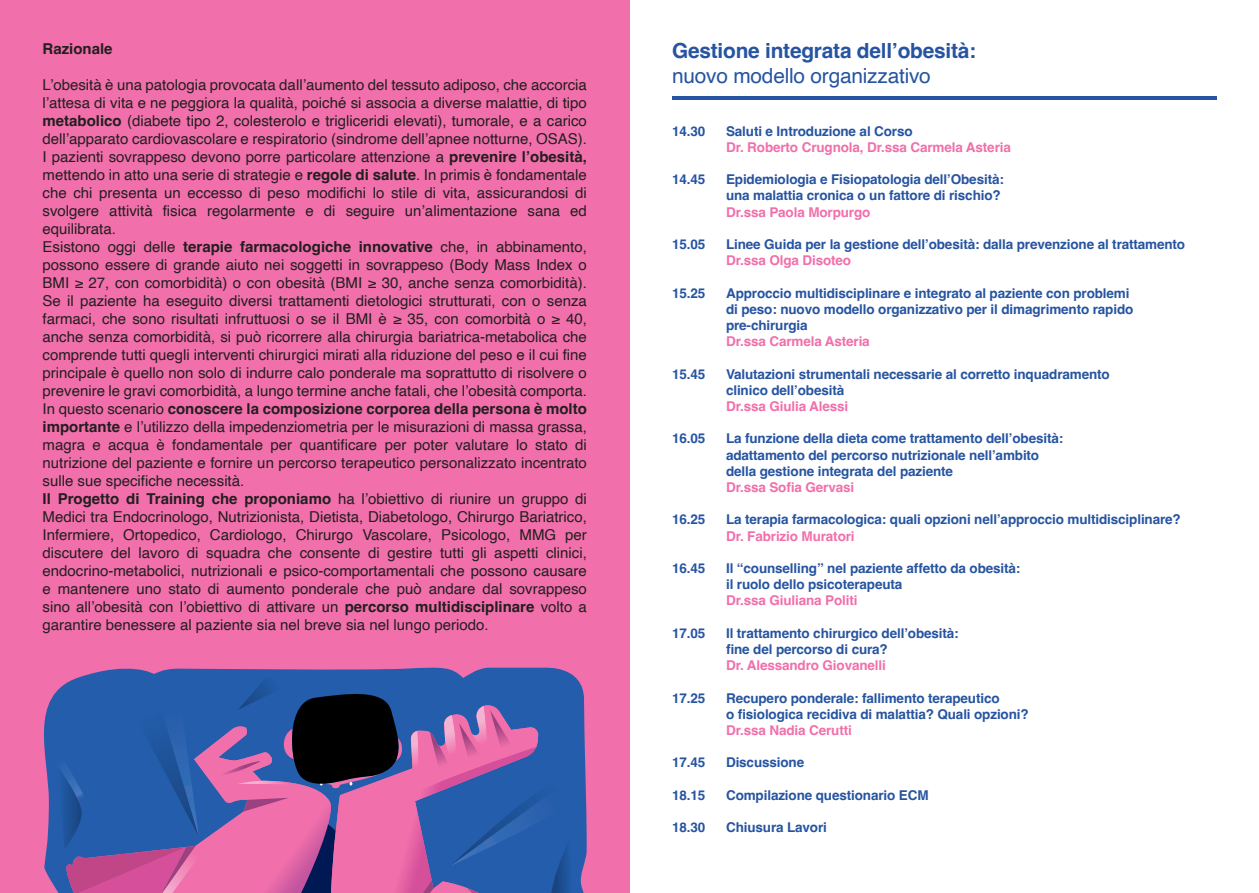
<style>
.page{position:relative;width:1259px;height:893px;background:#fff}
.page>*{position:absolute;margin:0;border:0;box-sizing:border-box;transform-origin:0 0}
.t1{font:700 20.85px "Helvetica";letter-spacing:-.01em;color:#2654a1}
.t2{font:20.85px "Helvetica";letter-spacing:-.01em;color:#2654a1}
.t3{font:15px/18px "Helvetica";color:#231f20;text-align:justify}
.t4{font:700 15px "Helvetica";color:#231f20}
.t5{font:700 13.5px "Helvetica";letter-spacing:-.01em;color:#2654a1}
.t6{font:700 13.5px "Helvetica";letter-spacing:-.01em;color:#f16fab}
.s1{font-weight:700}
</style>
<div class="page">
<div style="left:0;top:0;width:629px;height:893px;background:#f16fab"></div>
<svg style="left:43px;top:668px;width:544px;height:225px;fill:#235dab"></svg>
<svg style="left:53px;top:677px;width:524px;height:216px"></svg>
<hr style="left:672px;top:97px;width:544px;height:3px;background:#2654a1">
<p class="t4" style="left:43px;top:39px;width:72px">Razionale</p>
<p class="t3" style="left:43px;top:76px;width:546px">L’obesità è una patologia provocata dall’aumento del tessuto adiposo, che accorcia l’attesa di vita e ne peggiora la qualità, poiché si associa a diverse malattie, di tipo <span class="s1">metabolico</span> (diabete tipo 2, colesterolo e trigliceridi elevati), tumorale, e a carico dell’apparato cardiovascolare e respiratorio (sindrome dell’apnee notturne, OSAS).</p>
<p class="t3" style="left:43px;top:148px;width:546px">I pazienti sovrappeso devono porre particolare attenzione a <span class="s1">prevenire l’obesità, </span>mettendo in atto una serie di strategie e <span class="s1">regole di salute</span>. In primis è fondamentale che chi presenta un eccesso di peso modifichi lo stile di vita, assicurandosi di svolgere attività fisica regolarmente e di seguire un’alimentazione sana ed equilibrata.</p>
<p class="t3" style="left:43px;top:238px;width:546px">Esistono oggi delle <span class="s1">terapie farmacologiche innovative</span> che, in abbinamento, possono essere di grande aiuto nei soggetti in sovrappeso (Body Mass Index o BMI ≥ 27, con comorbidità) o con obesità (BMI ≥ 30, anche senza comorbidità).<br>Se il paziente ha eseguito diversi trattamenti dietologici strutturati, con o senza farmaci, che sono risultati infruttuosi o se il BMI è ≥ 35, con comorbità o ≥ 40, anche senza comorbidità, si può ricorrere alla chirurgia bariatrica-metabolica che comprende tutti quegli interventi chirurgici mirati alla riduzione del peso e il cui fine principale è quello non solo di indurre calo ponderale ma soprattutto di risolvere o prevenire le gravi comorbidità, a lungo termine anche fatali, che l’obesità comporta.</p>
<p class="t3" style="left:43px;top:400px;width:546px">In questo scenario <span class="s1">conoscere la composizione corporea della persona è molto importante</span> e l’utilizzo della impedenziometria per le misurazioni di massa grassa, magra e acqua è fondamentale per quantificare per poter valutare lo stato di nutrizione del paziente e fornire un percorso terapeutico personalizzato incentrato sulle sue specifiche necessità.</p>
<p class="t3" style="left:43px;top:490px;width:546px"><span class="s1">Il Progetto di Training che proponiamo</span> ha l’obiettivo di riunire un gruppo di Medici tra Endocrinologo, Nutrizionista, Dietista, Diabetologo, Chirurgo Bariatrico, Infermiere, Ortopedico, Cardiologo, Chirurgo Vascolare, Psicologo, MMG per discutere del lavoro di squadra che consente di gestire tutti gli aspetti clinici, endocrino-metabolici, nutrizionali e psico-comportamentali che possono causare e mantenere uno stato di aumento ponderale che può andare dal sovrappeso sino all’obesità con l’obiettivo di attivare un <span class="s1">percorso multidisciplinare</span> volto a garantire benessere al paziente sia nel breve sia nel lungo periodo.</p>
<p class="t1" style="left:672px;top:38px;width:306px">Gestione integrata dell’obesità:</p>
<p class="t2" style="left:672px;top:60px;width:260px">nuovo modello organizzativo</p>
<p class="t5" style="left:672px;top:123px;width:35px">14.30</p>
<p class="t5" style="left:726px;top:123px;width:188px">Saluti e Introduzione al Corso</p>
<p class="t6" style="left:726px;top:139px;width:286px">Dr. Roberto Crugnola, Dr.ssa Carmela Asteria</p>
<p class="t5" style="left:672px;top:171px;width:35px">14.45</p>
<p class="t5" style="left:726px;top:171px;width:279px">Epidemiologia e Fisiopatologia dell’Obesità:</p>
<p class="t5" style="left:726px;top:187px;width:276px">una malattia cronica o un fattore di rischio?</p>
<p class="t6" style="left:726px;top:204px;width:146px">Dr.ssa Paola Morpurgo</p>
<p class="t5" style="left:672px;top:236px;width:35px">15.05</p>
<p class="t5" style="left:726px;top:236px;width:461px">Linee Guida per la gestione dell’obesità: dalla prevenzione al trattamento</p>
<p class="t6" style="left:726px;top:252px;width:127px">Dr.ssa Olga Disoteo</p>
<p class="t5" style="left:672px;top:285px;width:35px">15.25</p>
<p class="t5" style="left:726px;top:285px;width:405px">Approccio multidisciplinare e integrato al paziente con problemi</p>
<p class="t5" style="left:726px;top:301px;width:409px">di peso: nuovo modello organizzativo per il dimagrimento rapido</p>
<p class="t5" style="left:726px;top:317px;width:83px">pre-chirurgia</p>
<p class="t6" style="left:726px;top:333px;width:145px">Dr.ssa Carmela Asteria</p>
<p class="t5" style="left:672px;top:366px;width:35px">15.45</p>
<p class="t5" style="left:726px;top:366px;width:385px">Valutazioni strumentali necessarie al corretto inquadramento</p>
<p class="t5" style="left:726px;top:382px;width:120px">clinico dell’obesità</p>
<p class="t6" style="left:726px;top:398px;width:124px">Dr.ssa Giulia Alessi</p>
<p class="t5" style="left:672px;top:430px;width:35px">16.05</p>
<p class="t5" style="left:726px;top:430px;width:339px">La funzione della dieta come trattamento dell’obesità:</p>
<p class="t5" style="left:726px;top:447px;width:315px">adattamento del percorso nutrizionale nell’ambito</p>
<p class="t5" style="left:726px;top:463px;width:228px">della gestione integrata del paziente</p>
<p class="t6" style="left:726px;top:479px;width:130px">Dr.ssa Sofia Gervasi</p>
<p class="t5" style="left:672px;top:511px;width:35px">16.25</p>
<p class="t5" style="left:726px;top:511px;width:456px">La terapia farmacologica: quali opzioni nell’approccio multidisciplinare?</p>
<p class="t6" style="left:726px;top:528px;width:130px">Dr. Fabrizio Muratori</p>
<p class="t5" style="left:672px;top:560px;width:35px">16.45</p>
<p class="t5" style="left:726px;top:560px;width:296px">Il “counselling” nel paziente affetto da obesità:</p>
<p class="t5" style="left:726px;top:576px;width:178px">il ruolo dello psicoterapeuta</p>
<p class="t6" style="left:726px;top:592px;width:133px">Dr.ssa Giuliana Politi</p>
<p class="t5" style="left:672px;top:625px;width:35px">17.05</p>
<p class="t5" style="left:726px;top:625px;width:234px">Il trattamento chirurgico dell’obesità:</p>
<p class="t5" style="left:726px;top:641px;width:163px">fine del percorso di cura?</p>
<p class="t6" style="left:726px;top:657px;width:161px">Dr. Alessandro Giovanelli</p>
<p class="t5" style="left:672px;top:690px;width:35px">17.25</p>
<p class="t5" style="left:726px;top:690px;width:275px">Recupero ponderale: fallimento terapeutico</p>
<p class="t5" style="left:726px;top:706px;width:304px">o fisiologica recidiva di malattia? Quali opzioni?</p>
<p class="t6" style="left:726px;top:722px;width:127px">Dr.ssa Nadia Cerutti</p>
<p class="t5" style="left:672px;top:754px;width:35px">17.45</p>
<p class="t5" style="left:726px;top:754px;width:80px">Discussione</p>
<p class="t5" style="left:672px;top:787px;width:35px">18.15</p>
<p class="t5" style="left:726px;top:787px;width:204px">Compilazione questionario ECM</p>
<p class="t5" style="left:672px;top:819px;width:35px">18.30</p>
<p class="t5" style="left:726px;top:819px;width:102px">Chiusura Lavori</p>
</div>
